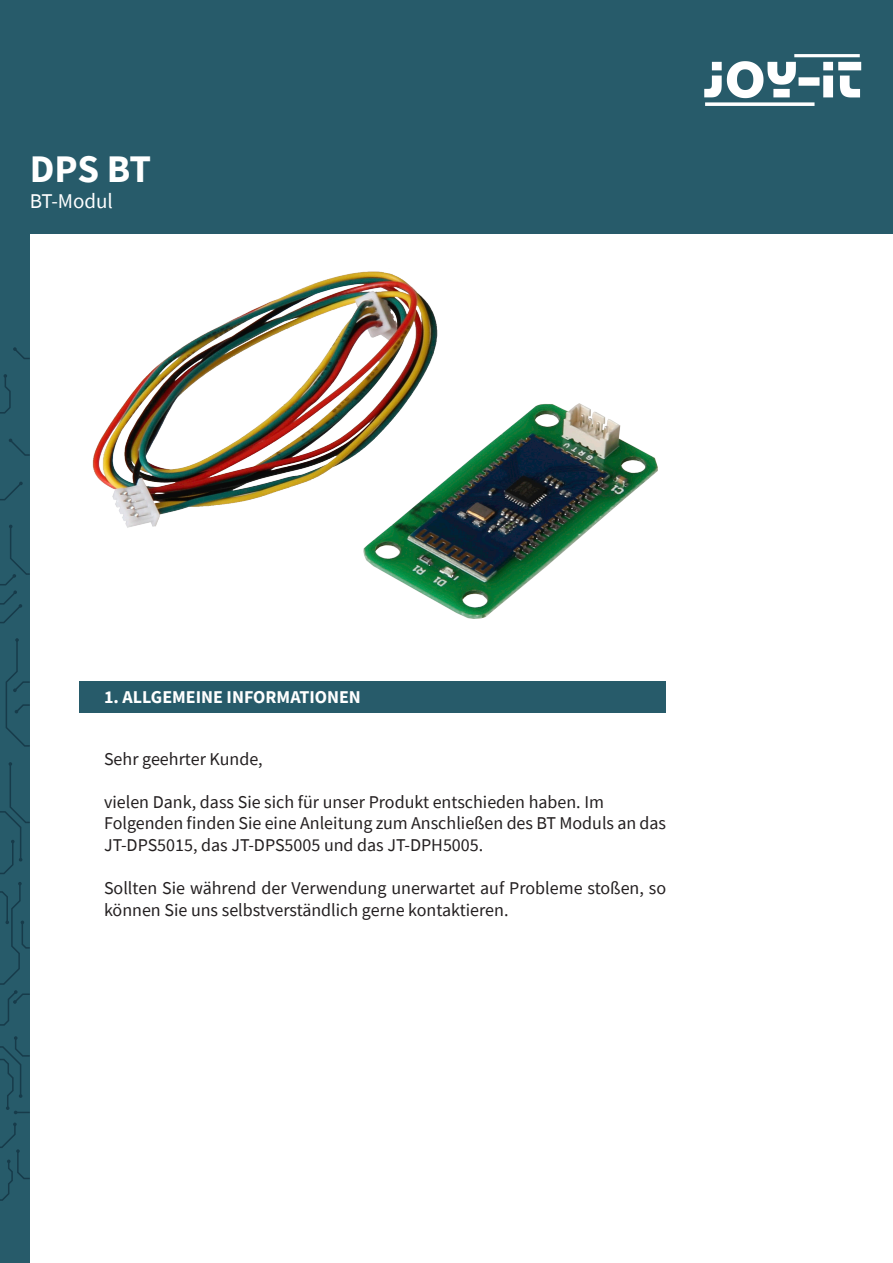
<style>
.page{position:relative;width:893px;height:1263px;background:#fff}
.page>*{position:absolute;margin:0;border:0;box-sizing:border-box;transform-origin:0 0}
.t1{font:700 39px "Source Sans Pro";color:#fff}
.t2{font:21px "Source Sans Pro";color:#fff}
.t3{font:18px/21.6px "Source Sans Pro";color:#231f20}
.t4{font:700 18px "Source Sans Pro";color:#fff}
</style>
<div class="page">
<div style="left:0;top:0;width:893px;height:234px;background:#275b6a"></div>
<img style="left:704px;top:54px;width:158px;height:52px">
<div style="left:0;top:208px;width:30px;height:1055px;background:#275b6a"></div>
<div style="left:80px;top:681px;width:586px;height:32px;background:#275b6a"></div>
<svg style="left:0;top:1122px;width:30px;height:79px"></svg>
<svg style="left:0;top:1036px;width:30px;height:78px"></svg>
<svg style="left:0;top:882px;width:30px;height:144px"></svg>
<svg style="left:0;top:762px;width:30px;height:112px"></svg>
<svg style="left:5px;top:638px;width:25px;height:109px"></svg>
<svg style="left:0;top:525px;width:30px;height:99px"></svg>
<svg style="left:0;top:482px;width:23px;height:19px"></svg>
<svg style="left:9px;top:438px;width:21px;height:18px"></svg>
<svg style="left:0;top:374px;width:11px;height:40px"></svg>
<svg style="left:13px;top:347px;width:17px;height:12px"></svg>
<img style="left:92px;top:271px;width:566px;height:348px">
<p class="t1" style="left:30px;top:143px;width:123px">DPS BT</p>
<p class="t2" style="left:30px;top:187px;width:85px">BT-Modul</p>
<p class="t4" style="left:104px;top:685px;width:258px">1. ALLGEMEINE INFORMATIONEN</p>
<p class="t3" style="left:104px;top:748px;width:160px">Sehr geehrter Kunde,</p>
<p class="t3" style="left:104px;top:791px;width:501px">vielen Dank, dass Sie sich für unser Produkt entschieden haben. Im</p>
<p class="t3" style="left:104px;top:812px;width:564px">Folgenden finden Sie eine Anleitung zum Anschließen des BT Moduls an das<br>JT-DPS5015, das JT-DPS5005 und das JT-DPH5005.</p>
<p class="t3" style="left:104px;top:877px;width:564px">Sollten Sie während der Verwendung unerwartet auf Probleme stoßen, so können Sie uns selbstverständlich gerne kontaktieren.</p>
</div>
